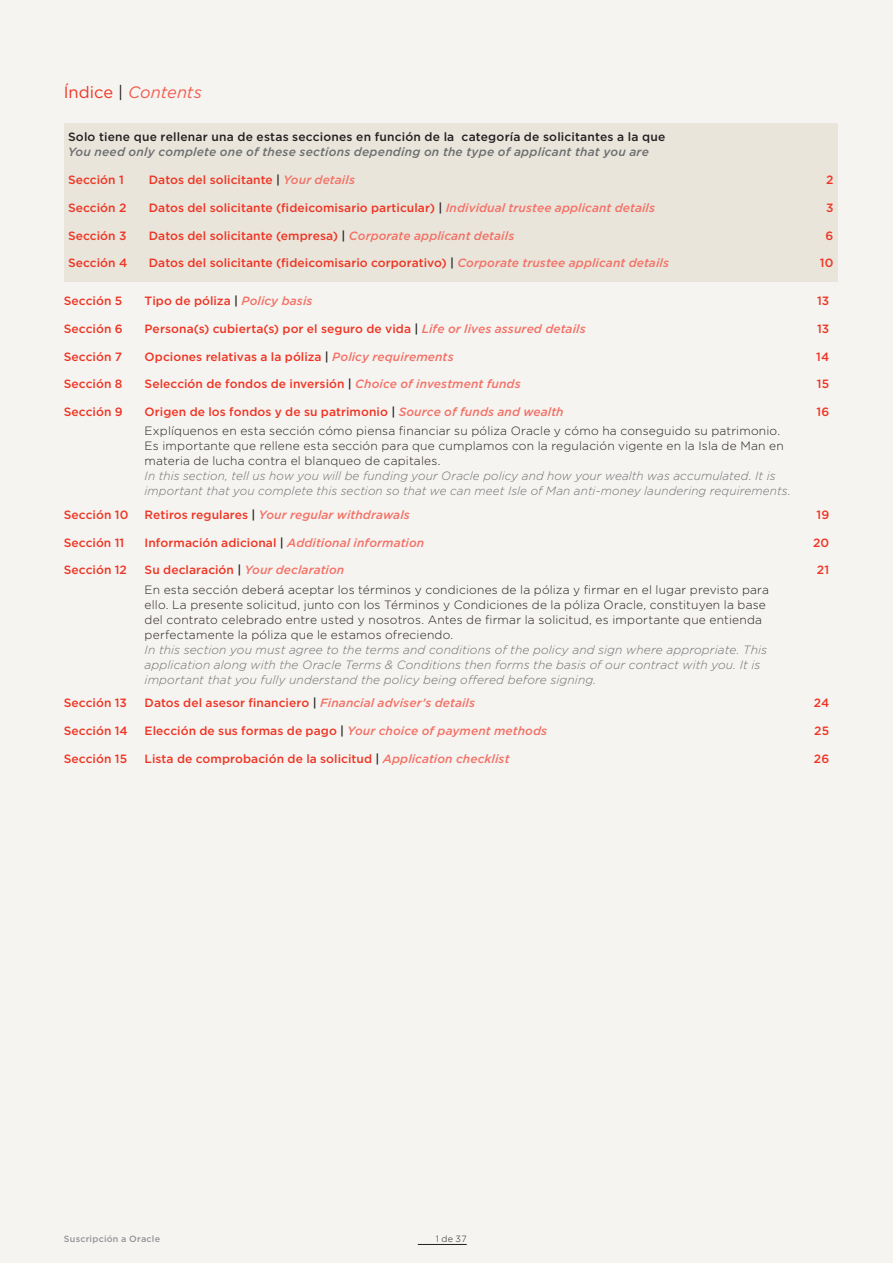
<style>
.page{position:relative;width:893px;height:1263px;background:#f6f4f1}
.page>*{position:absolute;margin:0;border:0;box-sizing:border-box;transform-origin:0 0}
.Heading_Spanish{font:italic 16.5px "Gotham";letter-spacing:.005em;color:#f25d50}
.TOB_Subhead{font:500 12px "Gotham";letter-spacing:.005em;color:#ee3524}
.TOB_body_Spanish{font:300 12px/15px "Gotham";letter-spacing:.015em;color:#231f20}
.TOB_body_English{font:italic 300 12px/15px "Gotham";letter-spacing:.01em;color:#6d6e71}
.TOB_Subhead-2{font:italic 500 12px "Gotham";letter-spacing:.005em;color:#f37166}
.Body_text_bold_Spani{font:500 12px "Gotham";letter-spacing:.02em;color:#231f20}
.Body_text_bold_Engli{font:italic 500 12px "Gotham";letter-spacing:.015em;color:#6d6e71}
.t1{font:500 9px "Gotham";letter-spacing:.025em;color:#939598}
.page_number{font:300 9px "Gotham";color:#231f20}
.s1{font-style:normal;color:#ee3524}
.s2{font-style:normal;color:#231f20}
.s3{color:#231f20}
.s4{font-style:italic;color:#f37166}
</style>
<div class="page">
<hr style="left:418px;top:1244px;width:49px;height:1px;background:#231f20">
<div style="left:64px;top:123px;width:774px;height:158px;background:#e9e5db"></div>
<p class="Heading_Spanish" style="left:64px;top:82px;width:140px"><span class="s1">Índice</span> <span class="s2">|</span> Contents</p>
<p class="Body_text_bold_Spani" style="left:68px;top:129px;width:599px">Solo tiene que rellenar una de estas secciones en función de la categoría de solicitantes a la que</p>
<p class="Body_text_bold_Engli" style="left:68px;top:144px;width:582px">You need only complete one of these sections depending on the type of applicant that you are</p>
<p class="TOB_Subhead" style="left:68px;top:172px;width:57px">Sección 1</p>
<p class="TOB_Subhead" style="left:149px;top:172px;width:208px">Datos del solicitante <span class="s3">|</span> <span class="s4">Your details</span></p>
<p class="TOB_Subhead" style="left:826px;top:172px;width:9px">2</p>
<p class="TOB_Subhead" style="left:68px;top:200px;width:60px">Sección 2</p>
<p class="TOB_Subhead" style="left:149px;top:200px;width:508px">Datos del solicitante (fideicomisario particular) <span class="s3">|</span> <span class="s4">Individual trustee applicant details</span></p>
<p class="TOB_Subhead" style="left:826px;top:200px;width:9px">3</p>
<p class="TOB_Subhead" style="left:68px;top:228px;width:60px">Sección 3</p>
<p class="TOB_Subhead" style="left:149px;top:228px;width:367px">Datos del solicitante (empresa) <span class="s3">|</span> <span class="s4">Corporate applicant details</span></p>
<p class="TOB_Subhead" style="left:826px;top:228px;width:9px">6</p>
<p class="TOB_Subhead" style="left:68px;top:255px;width:61px">Sección 4</p>
<p class="TOB_Subhead" style="left:149px;top:255px;width:522px">Datos del solicitante (fideicomisario corporativo) <span class="s3">|</span> <span class="s4">Corporate trustee applicant details</span></p>
<p class="TOB_Subhead" style="left:820px;top:255px;width:15px">10</p>
<p class="TOB_Subhead" style="left:64px;top:293px;width:60px">Sección 5</p>
<p class="TOB_Subhead" style="left:145px;top:293px;width:169px">Tipo de póliza <span class="s3">|</span> <span class="s4">Policy basis</span></p>
<p class="TOB_Subhead" style="left:817px;top:293px;width:14px">13</p>
<p class="TOB_Subhead" style="left:64px;top:321px;width:60px">Sección 6</p>
<p class="TOB_Subhead" style="left:145px;top:321px;width:443px">Persona(s) cubierta(s) por el seguro de vida <span class="s3">|</span> <span class="s4">Life or lives assured details</span></p>
<p class="TOB_Subhead" style="left:817px;top:321px;width:14px">13</p>
<p class="TOB_Subhead" style="left:64px;top:349px;width:60px">Sección 7</p>
<p class="TOB_Subhead" style="left:145px;top:349px;width:311px">Opciones relativas a la póliza <span class="s3">|</span> <span class="s4">Policy requirements</span></p>
<p class="TOB_Subhead" style="left:816px;top:349px;width:14px">14</p>
<p class="TOB_Subhead" style="left:64px;top:376px;width:60px">Sección 8</p>
<p class="TOB_Subhead" style="left:145px;top:376px;width:378px">Selección de fondos de inversión <span class="s3">|</span> <span class="s4">Choice of investment funds</span></p>
<p class="TOB_Subhead" style="left:817px;top:376px;width:14px">15</p>
<p class="TOB_Subhead" style="left:64px;top:404px;width:60px">Sección 9</p>
<p class="TOB_Subhead" style="left:145px;top:404px;width:421px">Origen de los fondos y de su patrimonio <span class="s3">|</span> <span class="s4">Source of funds and wealth</span></p>
<p class="TOB_Subhead" style="left:816px;top:404px;width:14px">16</p>
<p class="TOB_body_Spanish" style="left:145px;top:423px;width:641px">Explíquenos en esta sección cómo piensa financiar su póliza Oracle y cómo ha conseguido su patrimonio.<br>Es importante que rellene esta sección para que cumplamos con la regulación vigente en la Isla de Man en materia de lucha contra el blanqueo de capitales.</p>
<p class="TOB_body_English" style="left:145px;top:468px;width:648px">In this section, tell us how you will be funding your Oracle policy and how your wealth was accumulated. It is important that you complete this section so that we can meet Isle of Man anti-money laundering requirements.</p>
<p class="TOB_Subhead" style="left:64px;top:507px;width:66px">Sección 10</p>
<p class="TOB_Subhead-2" style="left:145px;top:507px;width:267px"><span class="s1">Retiros regulares</span> <span class="s2">|</span> Your regular withdrawals</p>
<p class="TOB_Subhead" style="left:816px;top:507px;width:14px">19</p>
<p class="TOB_Subhead" style="left:64px;top:535px;width:62px">Sección 11</p>
<p class="TOB_Subhead-2" style="left:145px;top:535px;width:281px"><span class="s1">Información adicional</span> <span class="s2">|</span> Additional information</p>
<p class="TOB_Subhead" style="left:813px;top:535px;width:18px">20</p>
<p class="TOB_Subhead" style="left:64px;top:562px;width:65px">Sección 12</p>
<p class="TOB_Subhead-2" style="left:145px;top:562px;width:201px"><span class="s1">Su declaración</span> <span class="s2">|</span> Your declaration</p>
<p class="TOB_Subhead" style="left:817px;top:562px;width:14px">21</p>
<p class="TOB_body_Spanish" style="left:145px;top:582px;width:626px">En esta sección deberá aceptar los términos y condiciones de la póliza y firmar en el lugar previsto para ello. La presente solicitud, junto con los Términos y Condiciones de la póliza Oracle, constituyen la base del contrato celebrado entre usted y nosotros. Antes de firmar la solicitud, es importante que entienda perfectamente la póliza que le estamos ofreciendo.</p>
<p class="TOB_body_English" style="left:145px;top:642px;width:624px">In this section you must agree to the terms and conditions of the policy and sign where appropriate. This application along with the Oracle Terms &amp; Conditions then forms the basis of our contract with you. It is important that you fully understand the policy being offered before signing.</p>
<p class="TOB_Subhead" style="left:64px;top:695px;width:65px">Sección 13</p>
<p class="TOB_Subhead-2" style="left:145px;top:695px;width:332px"><span class="s1">Datos del asesor financiero</span> <span class="s2">|</span> Financial adviser’s details</p>
<p class="TOB_Subhead" style="left:814px;top:695px;width:17px">24</p>
<p class="TOB_Subhead" style="left:64px;top:723px;width:65px">Sección 14</p>
<p class="TOB_Subhead-2" style="left:145px;top:723px;width:404px"><span class="s1">Elección de sus formas de pago</span> <span class="s2">|</span> Your choice of payment methods</p>
<p class="TOB_Subhead" style="left:814px;top:723px;width:16px">25</p>
<p class="TOB_Subhead" style="left:64px;top:751px;width:65px">Sección 15</p>
<p class="TOB_Subhead" style="left:145px;top:751px;width:367px">Lista de comprobación de la solicitud <span class="s3">|</span> <span class="s4">Application checklist</span></p>
<p class="TOB_Subhead" style="left:814px;top:751px;width:17px">26</p>
<p class="t1" style="left:64px;top:1233px;width:98px">Suscripción a Oracle</p>
<p class="page_number" style="left:436px;top:1233px;width:32px">1 de 37</p>
</div>
